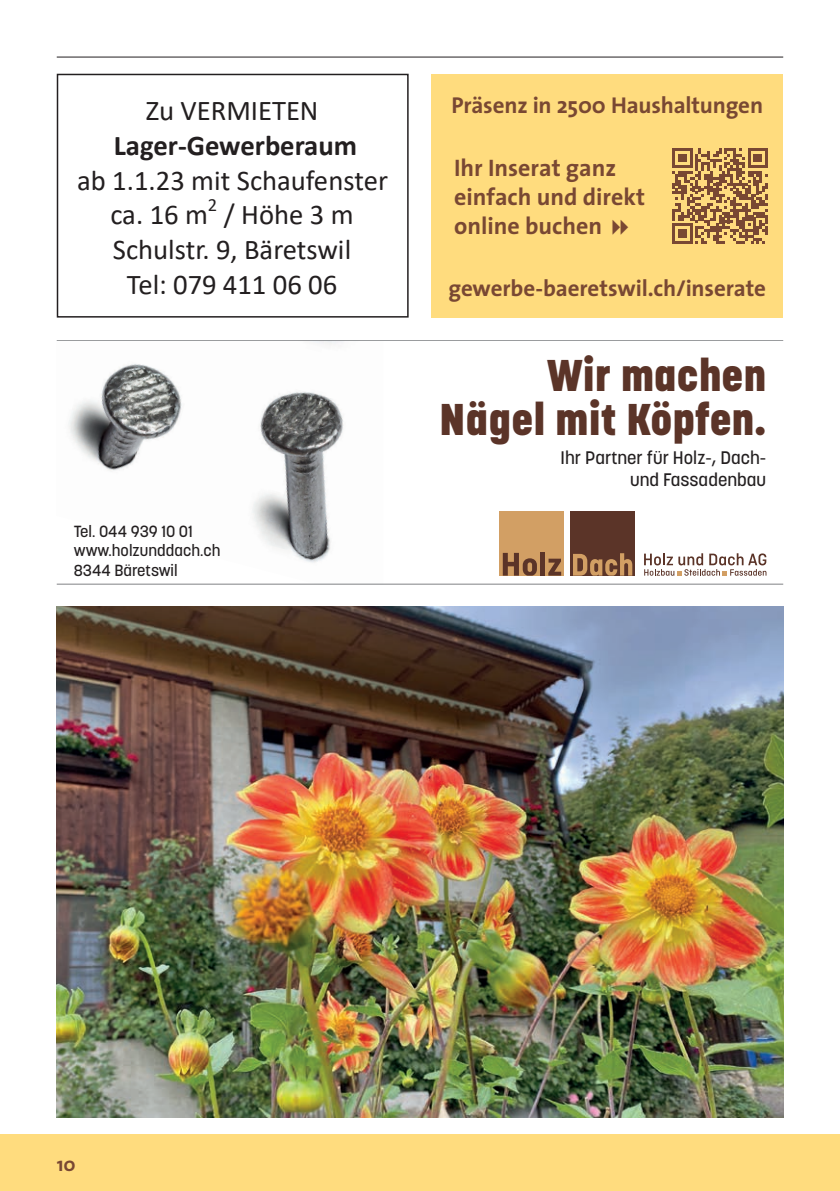
<style>
.page{position:relative;width:840px;height:1191px;background:#fff}
.page>*{position:absolute;margin:0;border:0;box-sizing:border-box;transform-origin:0 0}
.t1{font:800 44px/44px "Korolev";color:#5b3428;text-align:right}
.t2{font:28.6px/34.8px "Calibri";color:#231f20}
.t3{font:700 28.6px "Calibri";color:#231f20}
.t4{font:700 24px/28.8px "The Sans";color:#794833}
.t5{font:700 23px "The Sans";letter-spacing:-.01em;color:#794833}
.t6{font:700 20px "The Sans";color:#794833}
.t7{font:18.6px "Calibri";color:#231f20}
.t8{font:500 18px/21.6px "Korolev";color:#231f20;text-align:right}
.t9{font:500 16px/19.2px "Korolev";color:#231f20}
</style>
<div class="page">
<div style="left:0;top:1134px;width:839px;height:57px;background:#ffdc7e"></div>
<hr style="left:57px;top:57px;width:725px;height:1px;background:#231f20">
<div style="left:57px;top:74px;width:351px;height:243px;border:2px solid #231f20"></div>
<img style="left:57px;top:341px;width:326px;height:243px">
<div style="left:499px;top:511px;width:65px;height:64px;background:#d29f64"></div>
<div style="left:570px;top:511px;width:64px;height:64px;background:#5b3428"></div>
<svg style="left:644px;top:553px;width:122px;height:23px"></svg>
<div style="left:540px;top:552px;width:5px;height:23px;background:#5b3428"></div>
<svg style="left:548px;top:558px;width:13px;height:17px"></svg>
<svg style="left:502px;top:553px;width:34px;height:22px"></svg>
<svg style="left:573px;top:553px;width:59px;height:22px"></svg>
<hr style="left:57px;top:340px;width:725px;height:1px;background:#808285">
<hr style="left:57px;top:584px;width:725px;height:1px;background:#808285">
<div style="left:431px;top:74px;width:351px;height:243px;background:#ffdc7e"></div>
<svg style="left:672px;top:148px;width:95px;height:96px"></svg>
<img style="left:57px;top:607px;width:725px;height:510px">
<p class="t2" style="left:146px;top:92px;width:174px">Zu VERMIETEN</p>
<p class="t3" style="left:114px;top:125px;width:244px">Lager-Gewerberaum</p>
<p class="t2" style="left:110px;top:162px;width:279px;text-indent:-33px">ab 1.1.23 mit Schaufenster ca. 16 m</p>
<p class="t7" style="left:208px;top:192px;width:11px">2</p>
<p class="t2" style="left:223px;top:197px;width:131px">/ Höhe 3 m</p>
<p class="t2" style="left:113px;top:232px;width:240px">Schulstr. 9, Bäretswil</p>
<p class="t2" style="left:127px;top:266px;width:212px">Tel: 079 411 06 06</p>
<p class="t9" style="left:74px;top:522px;width:148px">Tel. 044 939 10 01 www.holzunddach.ch<br>8344 Bäretswil</p>
<p class="t5" style="left:451px;top:86px;width:313px">Präsenz in 2500 Haushaltungen</p>
<p class="t4" style="left:454px;top:153px;width:192px">Ihr Inserat ganz einfach und direkt online buchen</p>
<p class="t5" style="left:448px;top:269px;width:319px">gewerbe-baeretswil.ch/inserate</p>
<h1 class="t1" style="left:439px;top:353px;width:328px">Wir machen<br>Nägel mit Köpfen.</h1>
<p class="t8" style="left:560px;top:447px;width:207px">Ihr Partner für Holz-, Dach&shy;und Fassadenbau</p>
<p class="t6" style="left:57px;top:1147px;width:20px">10</p>
</div>
